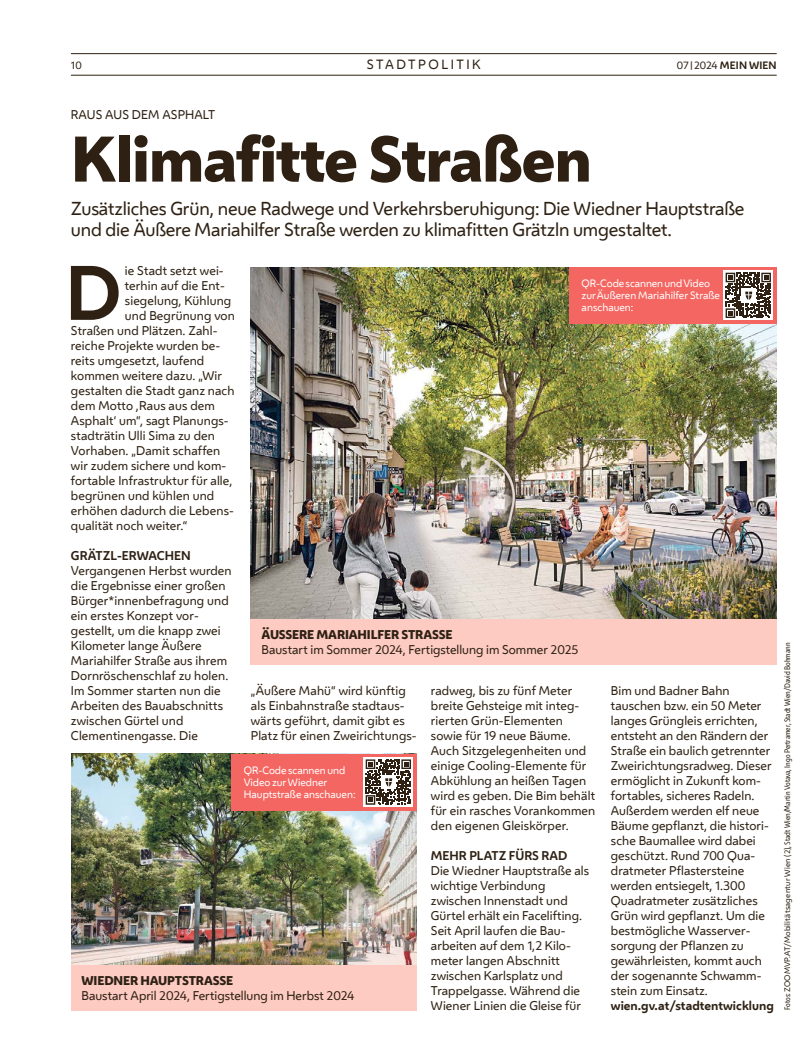
<style>
.page{position:relative;width:798px;height:1063px;background:#fff}
.page>*{position:absolute;margin:0;border:0;box-sizing:border-box;transform-origin:0 0}
.FT_FT_Initial4{font:700 71.88px "Wiener Melange";color:#2e2113}
.HL_Header_45pt{font:800 60px "Wiener Melange";letter-spacing:-.02em;color:#2e2113}
.HL_Header_45pt-2{font:17.5px/21px "Wiener Melange";letter-spacing:-.01em;color:#2e2113}
.t1{font:12.5px "Wiener Melange";color:#2e2113}
.FT_FT{font:11.88px/15px "Wiener Melange";letter-spacing:.005em;color:#2e2113}
.FT_FT_Initial4-2{font:11.88px "Wiener Melange";letter-spacing:.01em;color:#2e2113}
.Spalte_Infobox_Spalte_FT{font:11.88px "Wiener Melange";color:#2e2113}
.Spalte_Infobox_Spalte_Header_UeZ{font:800 11.88px "Wiener Melange";letter-spacing:-.01em;color:#2e2113}
.FT_Zwischentitel{font:700 11.88px "Wiener Melange";color:#2e2113}
.FT_FT_Info_bold{font:700 11.88px "Wiener Melange";color:#2e2113}
.HL_Vorzeile_9_5pt{font:11.88px "Wiener Melange";letter-spacing:.01em;color:#2e2113}
.FT_Bildunterschrift{font:10px/12px "Wiener Melange";letter-spacing:-.01em;color:#fff}
.t2{font:700 10px "Wiener Melange";letter-spacing:.01em;color:#2e2113}
.t3{font:10px "Wiener Melange";color:#2e2113}
.t4{font:7.5px "Wiener Melange Cd";color:#2e2113}
.s1{font-weight:400}
.s2{font-weight:400;font-size:7.5px}
.s3{font-family:"Wiener Melange"}
</style>
<div class="page">
<hr style="left:71px;top:75px;width:705px;height:1px;background:#2e2113">
<hr style="left:71px;top:53px;width:705px;height:1px;background:#2e2113">
<img style="left:251px;top:267px;width:525px;height:352px">
<img style="left:71px;top:754px;width:345px;height:211px">
<div style="left:71px;top:965px;width:345px;height:45px;background:#fecbc3"></div>
<div style="left:251px;top:619px;width:525px;height:46px;background:#fecbc3"></div>
<div style="left:231px;top:754px;width:185px;height:56px;background:#f46661"></div>
<div style="left:363px;top:757px;width:50px;height:50px;background:#fff"></div>
<svg style="left:365px;top:759px;width:46px;height:46px"></svg>
<div style="left:569px;top:267px;width:207px;height:57px;background:#f46661"></div>
<svg style="left:723px;top:271px;width:49px;height:49px"></svg>
<svg style="left:725px;top:273px;width:45px;height:45px"></svg>
<p class="t3" style="left:71px;top:58px;width:12px">10</p>
<p class="t1" style="left:366px;top:55px;width:21px">Stadtpol</p>
<p class="t1" style="left:450px;top:55px;width:30px">it ik</p>
<p class="t2" style="left:676px;top:57px;width:101px"><span class="s1">07</span> <span class="s2">|</span><span class="s1">2024</span> MEIN WIEN</p>
<p class="HL_Vorzeile_9_5pt" style="left:71px;top:105px;width:146px">RAUS AUS DEM ASPHALT</p>
<h1 class="HL_Header_45pt" style="left:71px;top:118px;width:522px">Klimafitte Straßen</h1>
<h1 class="HL_Header_45pt-2" style="left:71px;top:198px;width:675px">Zusätzliches Grün, neue Radwege und Verkehrsberuhigung: Die Wiedner Hauptstraße und die Äußere Mariahilfer Straße werden zu klimafitten Grätzln umgestaltet.</h1>
<p class="FT_FT_Initial4" style="left:65px;top:233px;width:57px">D</p>
<p class="FT_FT_Initial4-2" style="left:125px;top:261px;width:99px">ie Stadt setzt wei-</p>
<p class="FT_Bildunterschrift" style="left:581px;top:277px;width:140px">QR-Code scannen und Video zur Äußeren Mariahilfer Straße anschauen:</p>
<p class="FT_FT_Initial4-2" style="left:125px;top:276px;width:101px">terhin auf die Ent-</p>
<p class="FT_FT_Initial4-2" style="left:125px;top:291px;width:108px">siegelung, Kühlung</p>
<p class="FT_FT_Initial4-2" style="left:125px;top:306px;width:111px">und Begrünung von</p>
<p class="FT_FT_Initial4-2" style="left:71px;top:321px;width:148px">Straßen und Plätzen. Zahl-</p>
<p class="FT_FT_Initial4-2" style="left:71px;top:336px;width:151px">reiche Projekte wurden be-</p>
<p class="FT_FT_Initial4-2" style="left:71px;top:351px;width:135px">reits umgesetzt, laufend</p>
<p class="FT_FT_Initial4-2" style="left:71px;top:366px;width:153px">kommen weitere dazu. „Wir</p>
<p class="FT_FT_Initial4-2" style="left:71px;top:381px;width:165px">gestalten die Stadt ganz nach</p>
<p class="FT_FT_Initial4-2" style="left:71px;top:396px;width:145px">dem Motto ,Raus aus dem</p>
<p class="FT_FT_Initial4-2" style="left:71px;top:411px;width:159px">Asphalt‘ um“, sagt Planungs-</p>
<p class="FT_FT_Initial4-2" style="left:71px;top:426px;width:145px">stadträtin Ulli Sima zu den</p>
<p class="FT_FT_Initial4-2" style="left:71px;top:441px;width:151px">Vorhaben. „Damit schaffen</p>
<p class="FT_FT_Initial4-2" style="left:71px;top:456px;width:157px">wir zudem sichere und kom-</p>
<p class="FT_FT_Initial4-2" style="left:71px;top:471px;width:163px">fortable I nfrastruktur für alle,</p>
<p class="FT_FT_Initial4-2" style="left:71px;top:486px;width:145px">begrünen und kühlen und</p>
<p class="FT_FT_Initial4-2" style="left:71px;top:501px;width:164px">erhöhen dadurch die Lebens-</p>
<p class="FT_FT_Initial4-2" style="left:71px;top:516px;width:118px">qualität noch weiter.“</p>
<p class="FT_Zwischentitel" style="left:71px;top:545px;width:121px">GRÄTZL-ERWACHEN</p>
<p class="FT_FT" style="left:71px;top:562px;width:162px">Vergangenen Herbst wurden die Ergebnisse einer großen<br>Bürger*innenbefragung und ein erstes Konzept vor&shy;gestellt, um die knapp zwei<br>Kilometer lange Äußere<br>Mariahilfer Straße aus ihrem<br>Dornröschenschlaf zu holen.<br>I m Sommer starten nun die<br>Arbeiten des Bauabschnitts zwischen Gürtel und<br>Clementinengasse. Die</p>
<p class="Spalte_Infobox_Spalte_Header_UeZ" style="left:261px;top:627px;width:192px">ÄUSSERE MARIAHILFER STRASSE</p>
<p class="Spalte_Infobox_Spalte_FT" style="left:261px;top:641px;width:318px">Baustart im Sommer 2024, Fertigstellung im Sommer 2025</p>
<p class="FT_FT" style="left:251px;top:682px;width:167px">„Äußere Mahü“ wird künftig als Einbahnstraße stadtaus&shy;wärts geführt, damit gibt es<br>Platz für einen Zweirichtungs-</p>
<p class="FT_FT" style="left:431px;top:682px;width:166px">radweg, bis zu fünf Meter breite Gehsteige mit integ&shy;rierten Grün-Elementen sowie für 19 neue Bäume.<br>Auch Sitzgelegenheiten und einige Cooling-Elemente für<br>Abkühlung an heißen Tagen wird es geben. Die Bim behält für ein rasches Vorankommen den eigenen Gleiskörper.</p>
<p class="FT_Zwischentitel" style="left:431px;top:845px;width:138px">MEHR PLATZ FÜRS RAD</p>
<p class="FT_FT" style="left:431px;top:862px;width:160px">Die Wiedner Hauptstraße als wichtige Verbindung zwischen I nnenstadt und<br>Gürtel erhält ein Facelifting.<br>Seit April laufen die Bau&shy;arbeiten auf dem 1,2 Kilo&shy;meter langen Abschnitt zwischen Karlsplatz und<br>Trappelgasse. Während die<br>Wiener Linien die Gleise für</p>
<p class="FT_FT" style="left:610px;top:682px;width:162px">Bim und Badner Bahn tauschen bzw. ein 50 Meter langes Grüngleis errichten, entsteht an den Rändern der<br>Straße ein baulich getrennter<br>Zweirichtungsradweg. Dieser ermöglicht in Zukunft kom&shy;fortables, sicheres Radeln.<br>Außerdem werden elf neue<br>Bäume gepflanzt, die histori&shy;sche Baumallee wird dabei geschützt. Rund 700 Qua&shy;dratmeter Pflastersteine werden entsiegelt, 1.300<br>Quadratmeter zusätzliches<br>Grün wird gepflanzt. Um die bestmögliche Wasserver&shy;sorgung der Pflanzen zu gewährleisten, kommt auch der sogenannte Schwamm&shy;stein zum Einsatz.</p>
<p class="FT_FT_Info_bold" style="left:610px;top:995px;width:164px">wien.gv.at/stadtentwicklung</p>
<p class="FT_Bildunterschrift" style="left:244px;top:764px;width:113px">QR-Code scannen und<br>Video zur Wiedner<br>Hauptstraße anschauen:</p>
<p class="Spalte_Infobox_Spalte_Header_UeZ" style="left:81px;top:972px;width:153px">WIEDNER HAUPTSTRASSE</p>
<p class="Spalte_Infobox_Spalte_FT" style="left:81px;top:986px;width:274px">Baustart April 2024, Fertigstellung im Herbst 2024</p>
<p class="t4" style="left:782px;top:1010px;width:369px;rotate:-90deg">Fotos: <span class="s3">ZOOMVP.AT/Mobilitätsagentur Wien (2)</span>, Stadt Wien/Martin Votava, Ingo Pertramer, Stadt Wien/David Bohmann</p>
</div>
